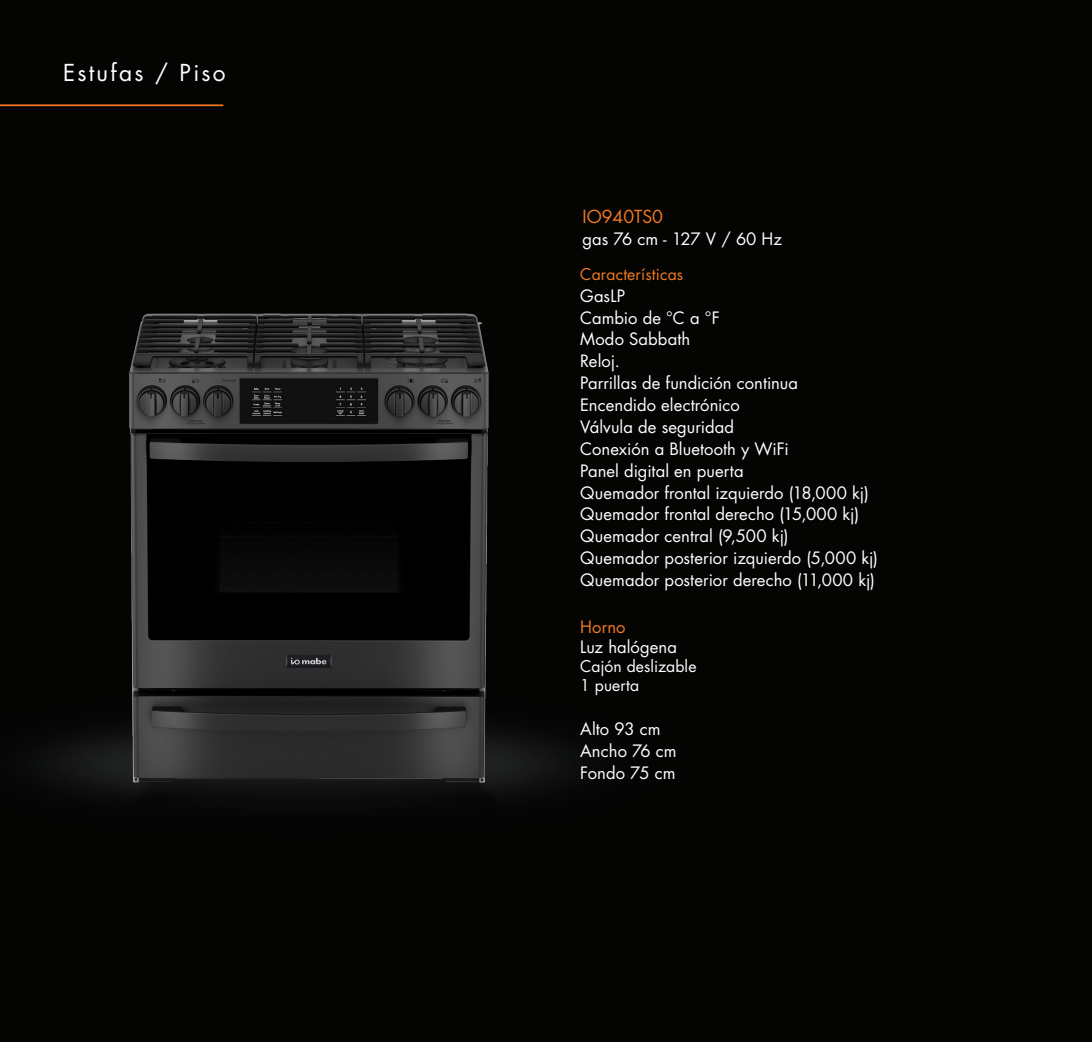
<style>
.page{position:relative;width:1092px;height:1042px;background:#fff}
.page>*{position:absolute;margin:0;border:0;box-sizing:border-box;transform-origin:0 0}
.t1{font:22.75px "Futura Std";letter-spacing:.1em;color:#fff}
.t2{font:17.5px "Futura Std";color:#f47921}
.t3{font:16.62px "Futura Std";letter-spacing:.005em;color:#fff}
.t4{font:16.62px "Futura Std";letter-spacing:.005em;color:#f47921}
.t5{font:15.75px "Futura Std";letter-spacing:.005em;color:#fff}
.t6{font:15.75px "Futura Std";letter-spacing:.01em;color:#f47921}
</style>
<div class="page">
<div style="left:0;top:0;width:1091px;height:1042px;background:#040503"></div>
<div style="left:85px;top:786px;width:410px;height:10px;background:#0e0f0f"></div>
<img style="left:42px;top:313px;width:533px;height:473px">
<hr style="left:0;top:104px;width:223px;height:2px;background:#f47921">
<p class="t1" style="left:63px;top:58px;width:164px">Estufas / Piso</p>
<p class="t2" style="left:582px;top:205px;width:82px">IO940TS0</p>
<p class="t3" style="left:582px;top:228px;width:201px">gas 76 cm - 127 V / 60 Hz</p>
<p class="t6" style="left:580px;top:264px;width:104px">Características</p>
<p class="t3" style="left:580px;top:285px;width:46px">GasLP</p>
<p class="t3" style="left:580px;top:307px;width:141px">Cambio de °C a °F</p>
<p class="t3" style="left:580px;top:329px;width:112px">Modo Sabbath</p>
<p class="t3" style="left:580px;top:350px;width:41px">Reloj.</p>
<p class="t3" style="left:580px;top:372px;width:219px">Parrillas de fundición continua</p>
<p class="t3" style="left:580px;top:394px;width:161px">Encendido electrónico</p>
<p class="t3" style="left:580px;top:416px;width:155px">Válvula de seguridad</p>
<p class="t3" style="left:580px;top:438px;width:210px">Conexión a Bluetooth y WiFi</p>
<p class="t3" style="left:580px;top:460px;width:165px">Panel digital en puerta</p>
<p class="t3" style="left:580px;top:482px;width:290px">Quemador frontal izquierdo (18,000 kj)</p>
<p class="t3" style="left:580px;top:504px;width:280px">Quemador frontal derecho (15,000 kj)</p>
<p class="t3" style="left:580px;top:525px;width:210px">Quemador central (9,500 kj)</p>
<p class="t3" style="left:580px;top:547px;width:299px">Quemador posterior izquierdo (5,000 kj)</p>
<p class="t3" style="left:580px;top:569px;width:296px">Quemador posterior derecho (11,000 kj)</p>
<p class="t4" style="left:580px;top:616px;width:47px">Horno</p>
<p class="t3" style="left:580px;top:636px;width:98px">Luz halógena</p>
<p class="t5" style="left:580px;top:656px;width:118px">Cajón deslizable</p>
<p class="t5" style="left:580px;top:675px;width:60px">1 puerta</p>
<p class="t3" style="left:580px;top:718px;width:82px">Alto 93 cm</p>
<p class="t3" style="left:580px;top:740px;width:98px">Ancho 76 cm</p>
<p class="t3" style="left:580px;top:762px;width:97px">Fondo 75 cm</p>
</div>
